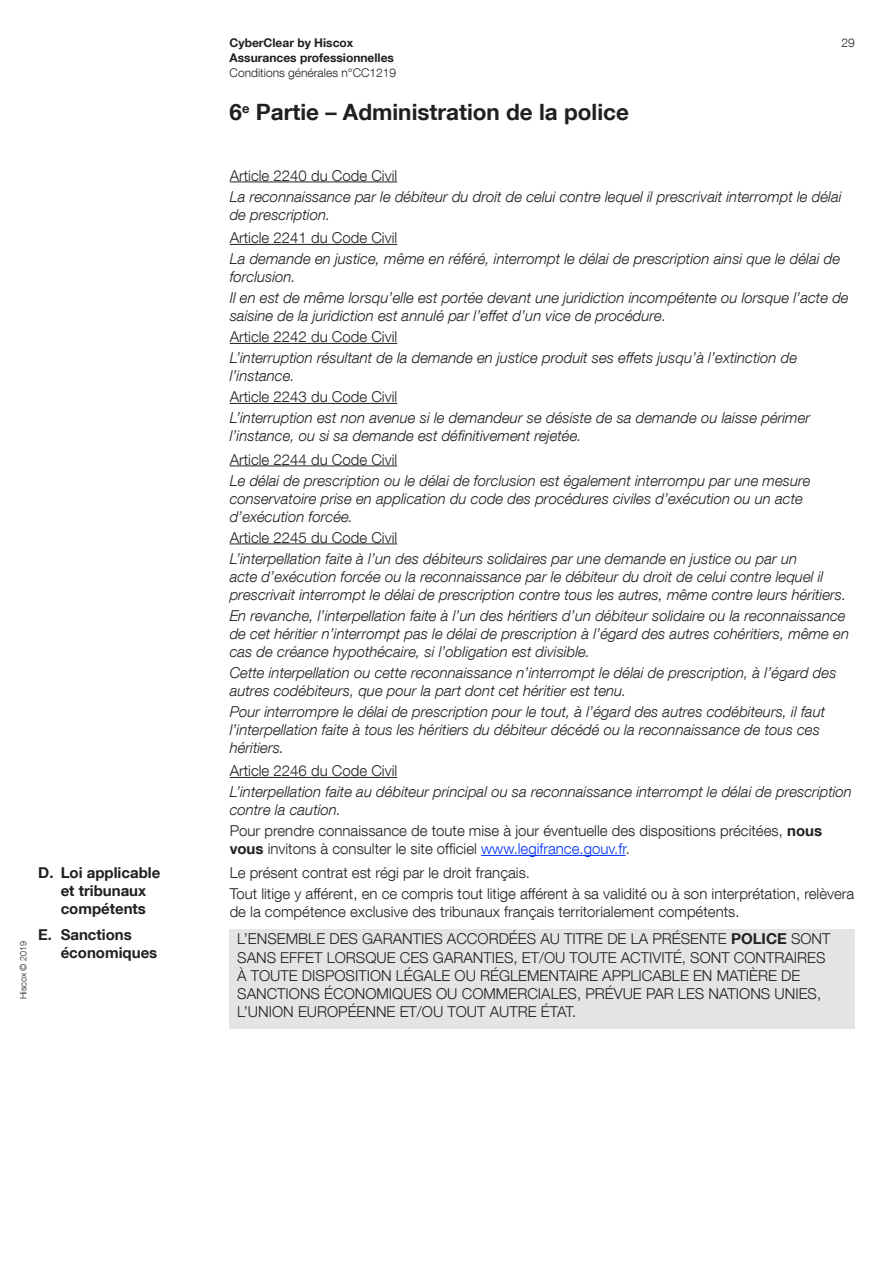
<style>
.page{position:relative;width:893px;height:1263px;background:#fff}
.page>*{position:absolute;margin:0;border:0;box-sizing:border-box;transform-origin:0 0}
.t1{font:700 22.5px "Helvetica Neue LT Com";color:#231f20}
.t2{font:italic 300 15px/18px "Helvetica Neue LT Com";color:#231f20}
.t3{font:300 15px/18px "Helvetica Neue LT Com";color:#231f20}
.t4{font:700 15px/18px "Helvetica Neue LT Com";color:#231f20;text-align:center}
.t5{font:700 12px/15px "Helvetica Neue LT Com";color:#231f20}
.t6{font:300 12px "Helvetica Neue LT Com";color:#231f20}
.t7{font:300 9px "Helvetica Neue LT Com";color:#231f20}
.s1{font-weight:700}
.s2{color:#0433ff}
</style>
<div class="page">
<div style="left:230px;top:929px;width:625px;height:100px;background:#e4e5e3"></div>
<hr style="left:230px;top:182px;width:167px;height:1px;background:#231f20">
<hr style="left:230px;top:244px;width:167px;height:1px;background:#231f20">
<hr style="left:230px;top:343px;width:167px;height:1px;background:#231f20">
<hr style="left:230px;top:403px;width:167px;height:1px;background:#231f20">
<hr style="left:230px;top:465px;width:167px;height:1px;background:#231f20">
<hr style="left:230px;top:543px;width:167px;height:1px;background:#231f20">
<hr style="left:230px;top:777px;width:167px;height:1px;background:#231f20">
<hr style="left:481px;top:855px;width:145px;height:1px;background:#0433ff">
<p class="t5" style="left:230px;top:35px;width:166px">CyberClear by Hiscox<br>Assurances professionnelles</p>
<p class="t6" style="left:230px;top:65px;width:168px">Conditions générales n°CC1219</p>
<h1 class="t1" style="left:230px;top:98px;width:401px">6<sup>e</sup> Partie – Administration de la police</h1>
<p class="t6" style="left:841px;top:35px;width:15px">29</p>
<p class="t7" style="left:18px;top:999px;width:60px;rotate:-90deg">Hiscox © 2019</p>
<p class="t3" style="left:230px;top:166px;width:169px">Article 2240 du Code Civil</p>
<p class="t2" style="left:230px;top:187px;width:613px">La reconnaissance par le débiteur du droit de celui contre lequel il prescrivait interrompt le délai de prescription.</p>
<p class="t3" style="left:230px;top:229px;width:169px">Article 2241 du Code Civil</p>
<p class="t2" style="left:230px;top:250px;width:612px">La demande en justice, même en référé, interrompt le délai de prescription ainsi que le délai de forclusion.</p>
<p class="t2" style="left:230px;top:289px;width:621px">Il en est de même lorsqu’elle est portée devant une juridiction incompétente ou lorsque l’acte de saisine de la juridiction est annulé par l’effet d’un vice de procédure.</p>
<p class="t3" style="left:230px;top:328px;width:169px">Article 2242 du Code Civil</p>
<p class="t2" style="left:230px;top:349px;width:569px">L’interruption résultant de la demande en justice produit ses effets jusqu’à l’extinction de l’instance.</p>
<p class="t3" style="left:230px;top:388px;width:169px">Article 2243 du Code Civil</p>
<p class="t2" style="left:230px;top:409px;width:582px">L’interruption est non avenue si le demandeur se désiste de sa demande ou laisse périmer l’instance, ou si sa demande est définitivement rejetée.</p>
<p class="t3" style="left:230px;top:450px;width:169px">Article 2244 du Code Civil</p>
<p class="t2" style="left:230px;top:471px;width:582px">Le délai de prescription ou le délai de forclusion est également interrompu par une mesure conservatoire prise en application du code des procédures civiles d’exécution ou un acte d’exécution forcée.</p>
<p class="t3" style="left:230px;top:528px;width:169px">Article 2245 du Code Civil</p>
<p class="t2" style="left:230px;top:549px;width:618px">L’interpellation faite à l’un des débiteurs solidaires par une demande en justice ou par un<br>acte d’exécution forcée ou la reconnaissance par le débiteur du droit de celui contre lequel il prescrivait interrompt le délai de prescription contre tous les autres, même contre leurs héritiers.</p>
<p class="t2" style="left:230px;top:606px;width:621px">En revanche, l’interpellation faite à l’un des héritiers d’un débiteur solidaire ou la reconnaissance de cet héritier n’interrompt pas le délai de prescription à l’égard des autres cohéritiers, même en cas de créance hypothécaire, si l’obligation est divisible.</p>
<p class="t2" style="left:230px;top:663px;width:608px">Cette interpellation ou cette reconnaissance n’interrompt le délai de prescription, à l’égard des autres codébiteurs, que pour la part dont cet héritier est tenu.</p>
<p class="t2" style="left:230px;top:702px;width:597px">Pour interrompre le délai de prescription pour le tout, à l’égard des autres codébiteurs, il faut l’interpellation faite à tous les héritiers du débiteur décédé ou la reconnaissance de tous ces héritiers.</p>
<p class="t3" style="left:230px;top:762px;width:169px">Article 2246 du Code Civil</p>
<p class="t2" style="left:230px;top:783px;width:624px">L’interpellation faite au débiteur principal ou sa reconnaissance interrompt le délai de prescription contre la caution.</p>
<p class="t3" style="left:230px;top:822px;width:594px">Pour prendre connaissance de toute mise à jour éventuelle des dispositions précitées, <span class="s1">nous vous</span> invitons à consulter le site officiel <span class="s2">www.legifrance.gouv.fr</span>.</p>
<p class="t4" style="left:38px;top:863px;width:124px">D. Loi applicable et tribunaux compétents</p>
<p class="t3" style="left:230px;top:862px;width:626px;line-height:21px">Le présent contrat est régi par le droit français.<br>Tout litige y afférent, en ce compris tout litige afférent à sa validité ou à son interprétation, relèvera</p>
<p class="t3" style="left:230px;top:902px;width:511px">de la compétence exclusive des tribunaux français territorialement compétents.</p>
<p class="t4" style="left:61px;top:925px;width:98px;text-align:left;text-indent:-22px">E. Sanctions économiques</p>
<p class="t3" style="left:237px;top:930px;width:595px">L’ENSEMBLE DES GARANTIES ACCORDÉES AU TITRE DE LA PRÉSENTE <span class="s1">POLICE</span> SONT SANS EFFET LORSQUE CES GARANTIES, ET/OU TOUTE ACTIVITÉ, SONT CONTRAIRES À TOUTE DISPOSITION LÉGALE OU RÉGLEMENTAIRE APPLICABLE EN MATIÈRE DE SANCTIONS ÉCONOMIQUES OU COMMERCIALES, PRÉVUE PAR LES NATIONS UNIES, L’UNION EUROPÉENNE ET/OU TOUT AUTRE ÉTAT.</p>
</div>
